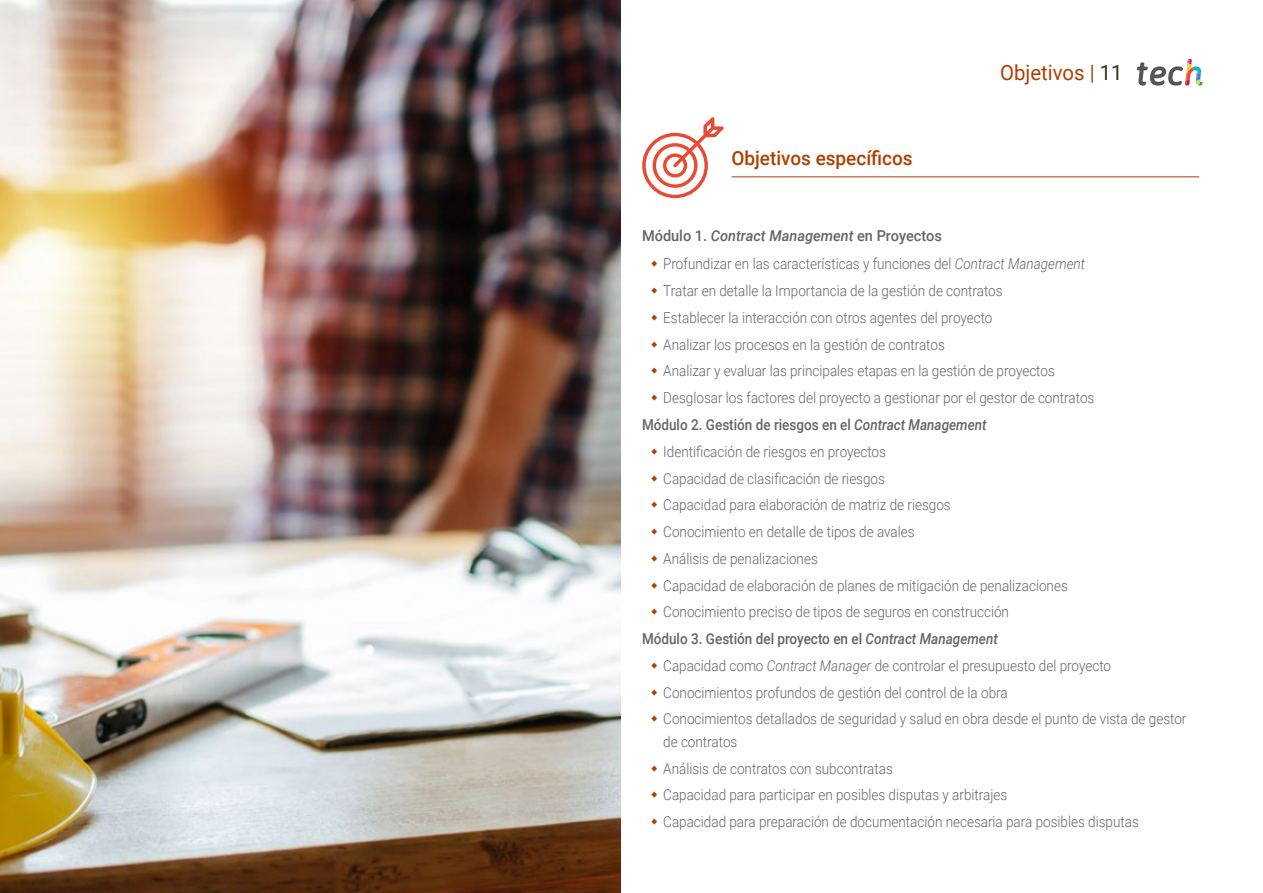
<style>
.page{position:relative;width:1263px;height:893px;background:#fff}
.page>*{position:absolute;margin:0;border:0;box-sizing:border-box;transform-origin:0 0}
.Sección___Pag{font:21px "Roboto";color:#ae4000}
.Subtítulo_Pag{font:500 19.5px "Roboto";color:#ae4000}
.t1{font:300 15px/22.5px "Roboto";color:#61646a;scale:.9 1}
.VIÑETAS_OK{font:500 15px "Roboto";color:#61646a;scale:.9 1}
.Texto_Plano{font:500 15px "Roboto";color:#61646a}
.s1{color:#312e20}
.s2{font-style:italic}
</style>
<div class="page">
<hr style="left:731px;top:176px;width:468px;height:1px;background:#ae4000">
<svg style="left:642px;top:117px;width:82px;height:81px"></svg>
<svg style="left:1137px;top:59px;width:65px;height:27px"></svg>
<img style="left:0;top:0;width:621px;height:893px">
<p class="Subtítulo_Pag" style="left:731px;top:144px;width:183px">Objetivos específicos</p>
<p class="Sección___Pag" style="left:1000px;top:57px;width:124px">Objetivos | <span class="s1">11</span></p>
<p class="Texto_Plano" style="left:642px;top:225px;width:301px">Módulo 1. <span class="s2">Contract Management</span> en Proyectos</p>
<p class="t1" style="left:663px;top:252px;width:470px">Profundizar en las características y funciones del <span class="s2">Contract Management</span></p>
<p class="t1" style="left:663px;top:279px;width:379px">Tratar en detalle la Importancia de la gestión de contratos</p>
<p class="t1" style="left:663px;top:306px;width:367px">Establecer la interacción con otros agentes del proyecto</p>
<p class="t1" style="left:663px;top:333px;width:314px">Analizar los procesos en la gestión de contratos</p>
<p class="t1" style="left:663px;top:359px;width:437px">Analizar y evaluar las principales etapas en la gestión de proyectos</p>
<p class="t1" style="left:663px;top:386px;width:480px">Desglosar los factores del proyecto a gestionar por el gestor de contratos</p>
<p class="VIÑETAS_OK" style="left:642px;top:414px;width:384px">Módulo 2. Gestión de riesgos en el <span class="s2">Contract Management</span></p>
<p class="t1" style="left:663px;top:440px;width:249px">Identificación de riesgos en proyectos</p>
<p class="t1" style="left:663px;top:466px;width:248px">Capacidad de clasificación de riesgos</p>
<p class="t1" style="left:663px;top:493px;width:321px">Capacidad para elaboración de matriz de riesgos</p>
<p class="t1" style="left:663px;top:520px;width:281px">Conocimiento en detalle de tipos de avales</p>
<p class="t1" style="left:663px;top:547px;width:173px">Análisis de penalizaciones</p>
<p class="t1" style="left:663px;top:573px;width:451px">Capacidad de elaboración de planes de mitigación de penalizaciones</p>
<p class="t1" style="left:663px;top:600px;width:386px">Conocimiento preciso de tipos de seguros en construcción</p>
<p class="VIÑETAS_OK" style="left:642px;top:628px;width:397px">Módulo 3. Gestión del proyecto en el <span class="s2">Contract Management</span></p>
<p class="t1" style="left:663px;top:654px;width:499px">Capacidad como <span class="s2">Contract Manager</span> de controlar el presupuesto del proyecto</p>
<p class="t1" style="left:663px;top:680px;width:384px">Conocimientos profundos de gestión del control de la obra</p>
<p class="t1" style="left:663px;top:707px;width:583px">Conocimientos detallados de seguridad y salud en obra desde el punto de vista de gestor de contratos</p>
<p class="t1" style="left:663px;top:756px;width:257px">Análisis de contratos con subcontratas</p>
<p class="t1" style="left:663px;top:783px;width:384px">Capacidad para participar en posibles disputas y arbitrajes</p>
<p class="t1" style="left:663px;top:810px;width:530px">Capacidad para preparación de documentación necesaria para posibles disputas</p>
</div>
